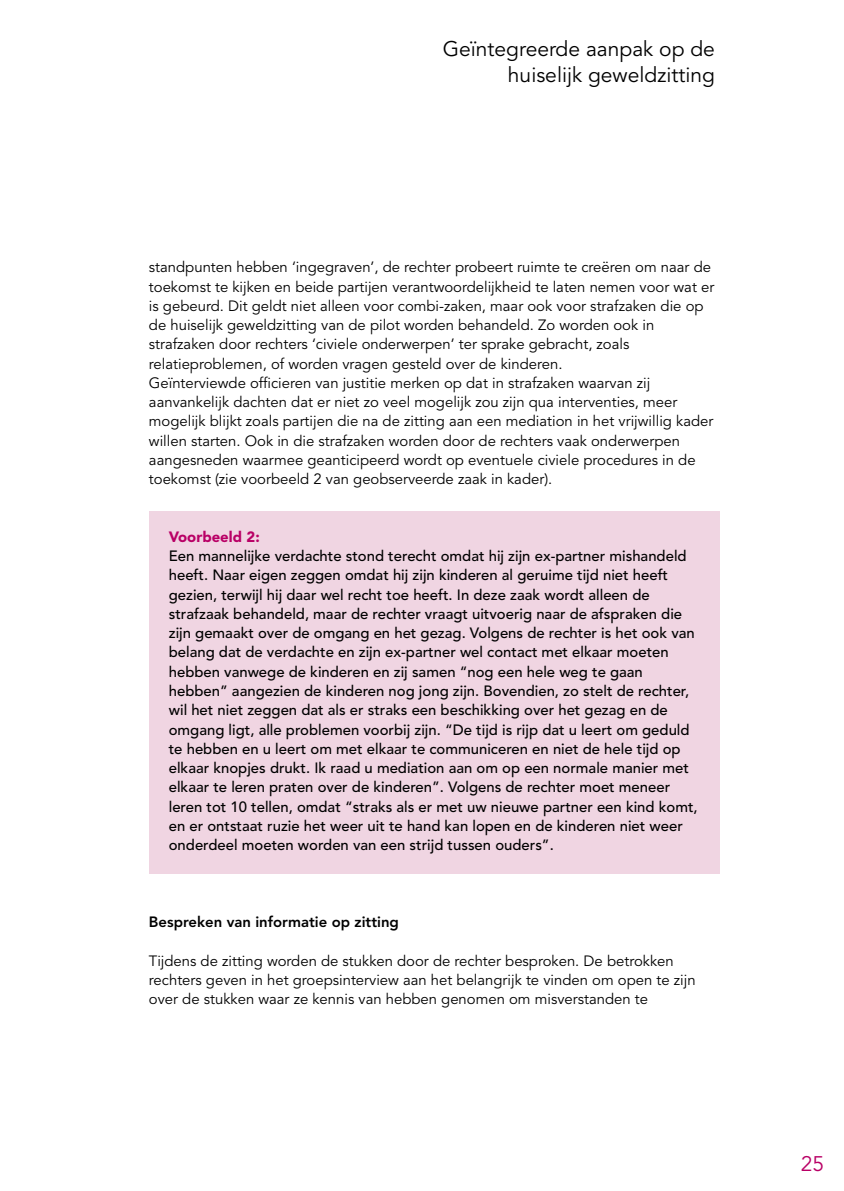
<style>
.page{position:relative;width:844px;height:1191px;background:#fff}
.page>*{position:absolute;margin:0;border:0;box-sizing:border-box;transform-origin:0 0}
.t1{font:21px/26.2px "Avenir LT Std";color:#000;text-align:right}
.t2{font:21px "Avenir LT Std";color:#b90066}
.t3{font:14.88px/19.2px "Avenir LT Std";color:#000}
.t4{font:500 14.88px/19.2px "Avenir LT Std";color:#000}
.t5{font:800 14.88px "Avenir LT Std";color:#000}
.t6{font:900 14.88px "Avenir LT Std";color:#b90066}
</style>
<div class="page">
<div style="left:149px;top:511px;width:570px;height:54px;background:#f0d5e2"></div>
<div style="left:149px;top:530px;width:570px;height:343px;background:#f0d5e2"></div>
<h1 class="t1" style="left:442px;top:36px;width:273px">Geïntegreerde aanpak op de huiselijk geweldzitting</h1>
<p class="t3" style="left:149px;top:258px;width:566px">standpunten hebben ‘ingegraven’, de rechter probeert ruimte te creëren om naar de toekomst te kijken en beide partijen verantwoordelijkheid te laten nemen voor wat er is gebeurd. Dit geldt niet alleen voor combi-zaken, maar ook voor strafzaken die op de huiselijk geweldzitting van de pilot worden behandeld. Zo worden ook in strafzaken door rechters ‘civiele onderwerpen’ ter sprake gebracht, zoals relatieproblemen, of worden vragen gesteld over de kinderen.<br>Geïnterviewde officieren van justitie merken op dat in strafzaken waarvan zij aanvankelijk dachten dat er niet zo veel mogelijk zou zijn qua interventies, meer mogelijk blijkt zoals partijen die na de zitting aan een mediation in het vrijwillig kader willen starten. Ook in die strafzaken worden door de rechters vaak onderwerpen aangesneden waarmee geanticipeerd wordt op eventuele civiele procedures in de toekomst (zie voorbeeld 2 van geobserveerde zaak in kader).</p>
<p class="t6" style="left:169px;top:528px;width:92px">Voorbeeld 2:</p>
<p class="t4" style="left:169px;top:547px;width:530px">Een mannelijke verdachte stond terecht omdat hij zijn ex-partner mishandeld heeft. Naar eigen zeggen omdat hij zijn kinderen al geruime tijd niet heeft gezien, terwijl hij daar wel recht toe heeft. In deze zaak wordt alleen de strafzaak behandeld, maar de rechter vraagt uitvoerig naar de afspraken die zijn gemaakt over de omgang en het gezag. Volgens de rechter is het ook van belang dat de verdachte en zijn ex-partner wel contact met elkaar moeten hebben vanwege de kinderen en zij samen “nog een hele weg te gaan hebben” aangezien de kinderen nog jong zijn. Bovendien, zo stelt de rechter, wil het niet zeggen dat als er straks een beschikking over het gezag en de omgang ligt, alle problemen voorbij zijn. “De tijd is rijp dat u leert om geduld te hebben en u leert om met elkaar te communiceren en niet de hele tijd op elkaar knopjes drukt. Ik raad u mediation aan om op een normale manier met elkaar te leren praten over de kinderen”. Volgens de rechter moet meneer leren tot 10 tellen, omdat “straks als er met uw nieuwe partner een kind komt, en er ontstaat ruzie het weer uit te hand kan lopen en de kinderen niet weer onderdeel moeten worden van een strijd tussen ouders”.</p>
<p class="t5" style="left:149px;top:913px;width:251px">Bespreken van informatie op zitting</p>
<p class="t3" style="left:149px;top:951px;width:548px">Tijdens de zitting worden de stukken door de rechter besproken. De betrokken rechters geven in het groepsinterview aan het belangrijk te vinden om open te zijn over de stukken waar ze kennis van hebben genomen om misverstanden te</p>
<h1 class="t2" style="left:800px;top:1151px;width:25px">25</h1>
</div>
